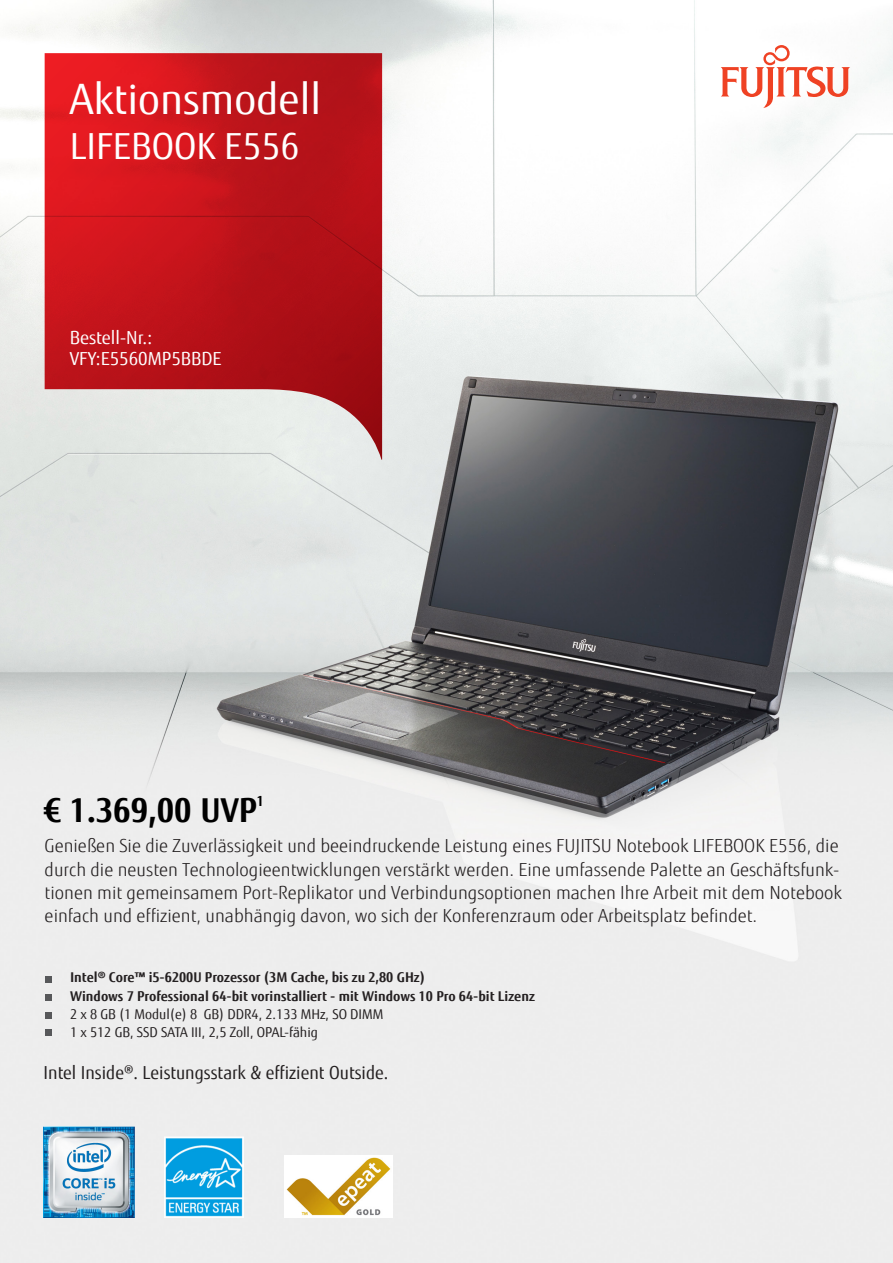
<style>
.page{position:relative;width:893px;height:1263px;background:#fff}
.page>*{position:absolute;margin:0;border:0;box-sizing:border-box;transform-origin:0 0}
.t1{font:42px "Fujitsu Sans";color:#fff}
.t2{font:36px "Fujitsu Sans";color:#fff}
.t3{font:700 33px "Fujitsu Sans";color:#000}
.Copy{font:300 18px/23.2px "Fujitsu Sans";color:#231f20}
.t4{font:18px "Fujitsu Sans";color:#231f20;scale:.96 1}
.t5{font:18px "Fujitsu Sans";color:#fff}
.t6{font:700 13.95px "Fujitsu Sans";color:#000}
.t7{font:700 13.5px "Fujitsu Sans";color:#231f20}
.t8{font:13.5px "Fujitsu Sans";color:#231f20}
</style>
<div class="page">
<img style="left:0;top:0;width:893px;height:1263px">
<svg style="left:45px;top:53px;width:337px;height:407px;background:#c6353b"></svg>
<img style="left:44px;top:1088px;width:108px;height:130px">
<img style="left:164px;top:1089px;width:108px;height:129px">
<img style="left:285px;top:1089px;width:108px;height:129px">
<div style="left:45px;top:994px;width:7px;height:7px;background:#57585a"></div>
<div style="left:45px;top:1029px;width:7px;height:7px;background:#57585a"></div>
<div style="left:45px;top:1011px;width:7px;height:7px;background:#57585a"></div>
<svg style="left:721px;top:45px;width:129px;height:63px"></svg>
<div style="left:45px;top:976px;width:7px;height:7px;background:#57585a"></div>
<p class="t1" style="left:70px;top:74px;width:253px">Aktionsmodell</p>
<p class="t2" style="left:70px;top:125px;width:231px">LIFEBOOK E556</p>
<p class="t5" style="left:70px;top:327px;width:84px">Bestell-Nr.:</p>
<p class="t5" style="left:70px;top:348px;width:153px">VFY:E5560MP5BBDE</p>
<p class="t3" style="left:44px;top:789px;width:215px">€ 1.369,00 UVP</p>
<p class="t6" style="left:257px;top:792px;width:9px">1</p>
<p class="Copy" style="left:45px;top:835px;width:799px">Genießen Sie die Zuverlässigkeit und beeindruckende Leistung eines FUJITSU Notebook LIFEBOOK E556, die durch die neusten Technologieentwicklungen verstärkt werden. Eine umfassende Palette an Geschäftsfunk&shy;tionen mit gemeinsamem Port-Replikator und Verbindungsoptionen machen Ihre Arbeit mit dem Notebook einfach und effizient, unabhängig davon, wo sich der Konferenzraum oder Arbeitsplatz befindet.</p>
<p class="t7" style="left:70px;top:969px;width:357px">Intel® Core™ i5-6200U Prozessor (3M Cache, bis zu 2,80 GHz)</p>
<p class="t7" style="left:70px;top:987px;width:466px">Windows 7 Professional 64-bit vorinstalliert - mit Windows 10 Pro 64-bit Lizenz</p>
<p class="t8" style="left:70px;top:1006px;width:315px">2 x 8 GB (1 Modul(e) 8 GB) DDR4, 2.133 MHz, SO DIMM</p>
<p class="t8" style="left:70px;top:1023px;width:249px">1 x 512 GB, SSD SATA III, 2,5 Zoll, OPAL-fähig</p>
<p class="t4" style="left:44px;top:1062px;width:361px">Intel Inside®. Leistungsstark &amp; effizient Outside.</p>
</div>
